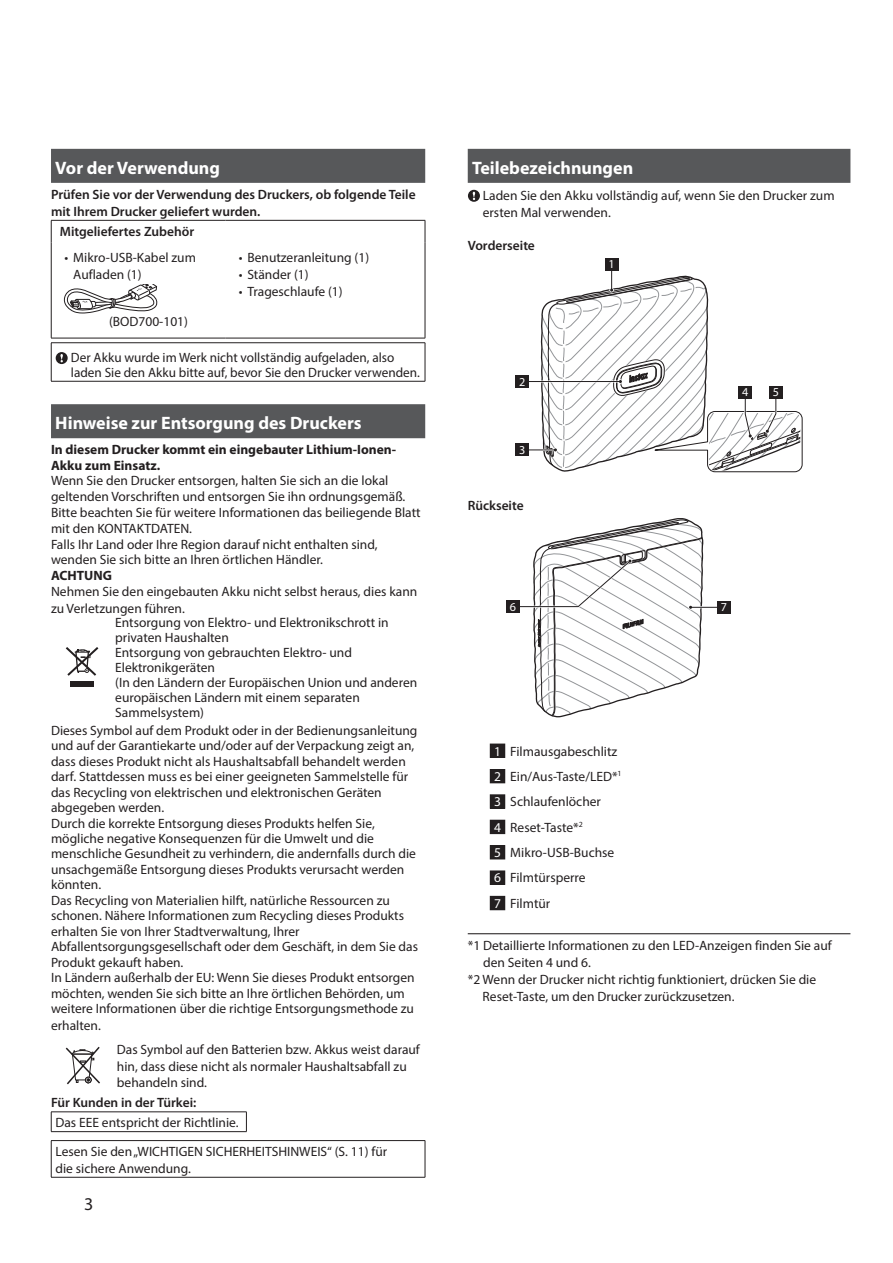
<style>
.page{position:relative;width:893px;height:1263px;background:#fff}
.page>*{position:absolute;margin:0;border:0;box-sizing:border-box;transform-origin:0 0}
.t1{font:700 18px "Myriad Pro";color:#fff}
.t2{font:18px "Myriad Pro";color:#231f20}
.t3{font:13.5px/15.5px "Myriad Pro";color:#231f20}
.t4{font:600 13.5px/16.5px "Myriad Pro";color:#231f20}
.t5{font:700 13.5px/15.8px "Myriad Pro";color:#231f20}
.t6{font:12.15px "Myriad Pro";color:#fff}
.s1{color:#fff}
</style>
<div class="page">
<div style="left:51px;top:149px;width:374px;height:34px;background:#57585a"></div>
<div style="left:51px;top:404px;width:374px;height:34px;background:#57585a"></div>
<hr style="left:51px;top:220px;width:174px;height:1px;background:#231f20">
<svg style="left:51px;top:221px;width:1px;height:21px"></svg>
<hr style="left:225px;top:220px;width:200px;height:1px;background:#231f20">
<svg style="left:425px;top:221px;width:1px;height:21px"></svg>
<hr style="left:51px;top:242px;width:1px;height:96px;background:#231f20">
<hr style="left:425px;top:242px;width:1px;height:96px;background:#231f20">
<hr style="left:51px;top:338px;width:174px;height:1px;background:#231f20">
<hr style="left:225px;top:338px;width:200px;height:1px;background:#231f20">
<svg style="left:64px;top:284px;width:93px;height:29px"></svg>
<hr style="left:51px;top:342px;width:374px;height:1px;background:#231f20">
<hr style="left:51px;top:343px;width:1px;height:38px;background:#231f20">
<hr style="left:425px;top:343px;width:1px;height:38px;background:#231f20">
<hr style="left:51px;top:381px;width:374px;height:1px;background:#231f20">
<div style="left:56px;top:352px;width:12px;height:12px;background:#231f20;border-radius:50%"></div>
<svg style="left:60px;top:354px;width:3px;height:8px"></svg>
<div style="left:71px;top:681px;width:23px;height:6px;background:#231f20"></div>
<svg style="left:66px;top:647px;width:32px;height:29px"></svg>
<svg style="left:65px;top:1046px;width:35px;height:39px"></svg>
<hr style="left:51px;top:1111px;width:196px;height:1px;background:#231f20">
<svg style="left:51px;top:1112px;width:1px;height:19px"></svg>
<svg style="left:246px;top:1112px;width:1px;height:19px"></svg>
<hr style="left:51px;top:1131px;width:196px;height:1px;background:#231f20">
<hr style="left:51px;top:1140px;width:374px;height:1px;background:#231f20">
<hr style="left:51px;top:1141px;width:1px;height:36px;background:#231f20">
<hr style="left:425px;top:1141px;width:1px;height:36px;background:#231f20">
<hr style="left:51px;top:1177px;width:374px;height:1px;background:#231f20">
<div style="left:468px;top:149px;width:382px;height:34px;background:#57585a"></div>
<hr style="left:468px;top:933px;width:382px;height:1px;background:#231f20">
<svg style="left:468px;top:190px;width:12px;height:12px"></svg>
<svg style="left:473px;top:192px;width:2px;height:8px"></svg>
<div style="left:516px;top:444px;width:13px;height:12px;background:#231f20"></div>
<div style="left:516px;top:375px;width:13px;height:13px;background:#231f20"></div>
<div style="left:605px;top:258px;width:13px;height:12px;background:#231f20"></div>
<svg style="left:529px;top:265px;width:274px;height:207px"></svg>
<div style="left:769px;top:386px;width:13px;height:12px;background:#231f20"></div>
<div style="left:506px;top:600px;width:13px;height:13px;background:#231f20"></div>
<hr style="left:691px;top:607px;width:33px;height:1px;background:#231f20">
<svg style="left:519px;top:518px;width:185px;height:199px"></svg>
<div style="left:717px;top:601px;width:13px;height:12px;background:#231f20"></div>
<div style="left:490px;top:744px;width:15px;height:13px;background:#231f20"></div>
<div style="left:490px;top:744px;width:15px;height:14px;border:1px solid #231f20"></div>
<div style="left:490px;top:769px;width:15px;height:14px;background:#231f20"></div>
<div style="left:490px;top:795px;width:15px;height:13px;background:#231f20"></div>
<div style="left:490px;top:820px;width:15px;height:14px;background:#231f20"></div>
<div style="left:490px;top:845px;width:15px;height:14px;background:#231f20"></div>
<div style="left:490px;top:871px;width:15px;height:13px;background:#231f20"></div>
<div style="left:490px;top:896px;width:15px;height:14px;background:#231f20"></div>
<h1 class="t1" style="left:55px;top:156px;width:166px">Vor der Verwendung</h1>
<p class="t4" style="left:51px;top:186px;width:366px">Prüfen Sie vor der Verwendung des Druckers, ob folgende Teile mit Ihrem Drucker geliefert wurden.</p>
<p class="t4" style="left:60px;top:223px;width:136px">Mitgeliefertes Zubehör</p>
<p class="t3" style="left:73px;top:249px;width:124px;line-height:16.8px;text-indent:-9px">• Mikro-USB-Kabel zum<br>Aufladen (1)</p>
<p class="t3" style="left:109px;top:314px;width:80px">(BOD700-101)</p>
<p class="t3" style="left:239px;top:250px;width:132px">• Benutzeranleitung (1)</p>
<p class="t3" style="left:239px;top:267px;width:71px">• Ständer (1)</p>
<p class="t3" style="left:239px;top:283px;width:105px">• Trageschlaufe (1)</p>
<p class="t3" style="left:71px;top:350px;width:350px;line-height:15px">Der Akku wurde im Werk nicht vollständig aufgeladen, also laden Sie den Akku bitte auf, bevor Sie den Drucker verwenden.</p>
<h1 class="t1" style="left:55px;top:411px;width:308px">Hinweise zur Entsorgung des Druckers</h1>
<p class="t5" style="left:51px;top:441px;width:347px">In diesem Drucker kommt ein eingebauter Lithium-Ionen-<br>Akku zum Einsatz.</p>
<p class="t3" style="left:51px;top:473px;width:371px">Wenn Sie den Drucker entsorgen, halten Sie sich an die lokal geltenden Vorschriften und entsorgen Sie ihn ordnungsgemäß.<br>Bitte beachten Sie für weitere Informationen das beiliegende Blatt mit den KONTAKTDATEN.<br>Falls Ihr Land oder Ihre Region darauf nicht enthalten sind, wenden Sie sich bitte an Ihren örtlichen Händler.</p>
<p class="t5" style="left:51px;top:567px;width:62px">ACHTUNG</p>
<p class="t3" style="left:51px;top:583px;width:368px;line-height:16.8px">Nehmen Sie den eingebauten Akku nicht selbst heraus, dies kann zu Verletzungen führen.</p>
<p class="t3" style="left:115px;top:615px;width:304px;line-height:15px">Entsorgung von Elektro- und Elektronikschrott in privaten Haushalten<br>Entsorgung von gebrauchten Elektro- und Elektronikgeräten<br>(In den Ländern der Europäischen Union und anderen europäischen Ländern mit einem separaten Sammelsystem)</p>
<p class="t3" style="left:51px;top:722px;width:369px">Dieses Symbol auf dem Produkt oder in der Bedienungsanleitung und auf der Garantiekarte und/oder auf der Verpackung zeigt an, dass dieses Produkt nicht als Haushaltsabfall behandelt werden darf. Stattdessen muss es bei einer geeigneten Sammelstelle für das Recycling von elektrischen und elektronischen Geräten abgegeben werden.<br>Durch die korrekte Entsorgung dieses Produkts helfen Sie, mögliche negative Konsequenzen für die Umwelt und die menschliche Gesundheit zu verhindern, die andernfalls durch die unsachgemäße Entsorgung dieses Produkts verursacht werden könnten.<br>Das Recycling von Materialien hilft, natürliche Ressourcen zu schonen. Nähere Informationen zum Recycling dieses Produkts erhalten Sie von Ihrer Stadtverwaltung, Ihrer Abfallentsorgungsgesellschaft oder dem Geschäft, in dem Sie das Produkt gekauft haben.<br>In Ländern außerhalb der EU: Wenn Sie dieses Produkt entsorgen möchten, wenden Sie sich bitte an Ihre örtlichen Behörden, um weitere Informationen über die richtige Entsorgungsmethode zu</p>
<p class="t3" style="left:51px;top:1017px;width:51px">erhalten.</p>
<p class="t3" style="left:117px;top:1041px;width:304px;line-height:16.5px">Das Symbol auf den Batterien bzw. Akkus weist darauf hin, dass diese nicht als normaler Haushaltsabfall zu behandeln sind.</p>
<p class="t4" style="left:51px;top:1094px;width:147px">Für Kunden in der Türkei:</p>
<p class="t3" style="left:55px;top:1108px;width:333px;line-height:28.8px">Das EEE entspricht der Richtlinie.<br>Lesen Sie den „WICHTIGEN SICHERHEITSHINWEIS“ (S. 11) für</p>
<p class="t3" style="left:55px;top:1160px;width:137px">die sichere Anwendung.</p>
<h1 class="t2" style="left:84px;top:1193px;width:11px">3</h1>
<h1 class="t1" style="left:472px;top:156px;width:163px">Teilebezeichnungen</h1>
<p class="t3" style="left:483px;top:187px;width:353px;line-height:16.8px">Laden Sie den Akku vollständig auf, wenn Sie den Drucker zum ersten Mal verwenden.</p>
<p class="t4" style="left:468px;top:237px;width:69px">Vorderseite</p>
<p class="t6" style="left:609px;top:257px;width:8px">1</p>
<p class="t6" style="left:519px;top:374px;width:8px">2</p>
<p class="t6" style="left:519px;top:442px;width:8px">3</p>
<p class="t4" style="left:468px;top:497px;width:57px">Rückseite</p>
<p class="t6" style="left:742px;top:385px;width:8px">4</p>
<p class="t6" style="left:773px;top:385px;width:8px">5</p>
<p class="t6" style="left:510px;top:599px;width:8px">6</p>
<p class="t6" style="left:721px;top:600px;width:8px">7</p>
<p class="t3" style="left:494px;top:738px;width:129px;line-height:25.3px"><span class="s1">1</span> Filmausgabeschlitz<br><span class="s1">2</span> Ein/Aus-Taste/LED*<sup>1<br></sup><span class="s1">3</span> Schlaufenlöcher<br><span class="s1">4</span> Reset-Taste*<sup>2<br></sup><span class="s1">5</span> Mikro-USB-Buchse<br><span class="s1">6</span> Filmtürsperre<br><span class="s1">7</span> Filmtür</p>
<p class="t3" style="left:468px;top:938px;width:365px">*1 Detaillierte Informationen zu den LED-Anzeigen finden Sie auf</p>
<p class="t3" style="left:483px;top:954px;width:109px">den Seiten 4 und 6.</p>
<p class="t3" style="left:468px;top:971px;width:350px">*2 Wenn der Drucker nicht richtig funktioniert, drücken Sie die</p>
<p class="t3" style="left:483px;top:988px;width:253px">Reset-Taste, um den Drucker zurückzusetzen.</p>
</div>
